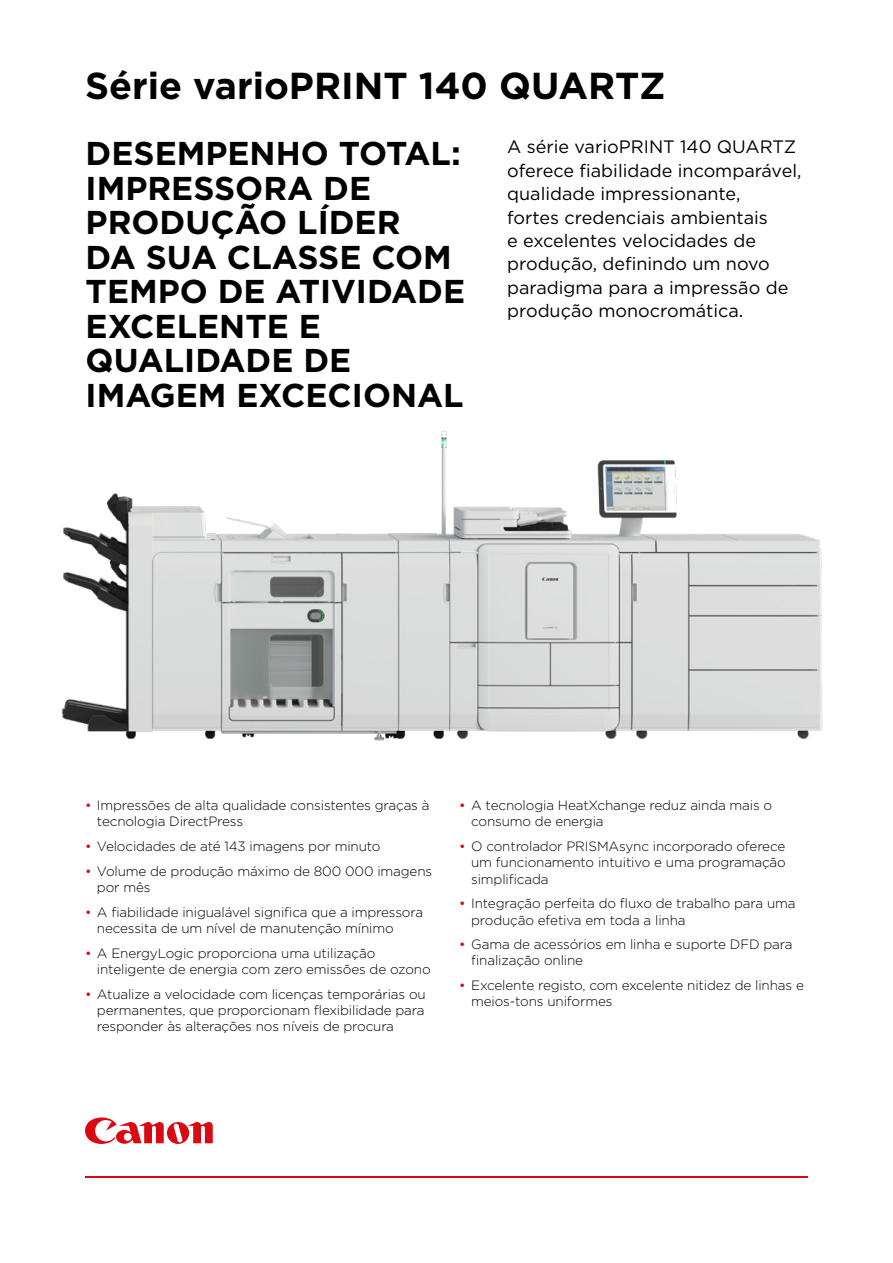
<style>
.page{position:relative;width:893px;height:1263px;background:#fff}
.page>*{position:absolute;margin:0;border:0;box-sizing:border-box;transform-origin:0 0}
.t1{font:700 37.5px "Gotham";color:#000}
.t2{font:700 33px/34.5px "Gotham";color:#000}
.t3{font:18px/23.4px "Gotham";color:#000}
.t4{font:300 13.5px/16.2px "Gotham";letter-spacing:-.01em;color:#000}
.s1{font-size:19.5px}
.s2{font-weight:400;color:#db0812}
</style>
<div class="page">
<img style="left:61px;top:432px;width:761px;height:309px">
<svg style="left:85px;top:1117px;width:128px;height:27px"></svg>
<hr style="left:85px;top:1176px;width:723px;height:2px;background:#db0812">
<h1 class="t1" style="left:85px;top:61px;width:582px">Série varioPRINT 140 QUARTZ</h1>
<h2 class="t2" style="left:86px;top:136px;width:381px">DESEMPENHO TOTAL:<br>IMPRESSORA DE<br>PRODUÇÃO LÍDER<br>DA SUA CLASSE COM<br>TEMPO DE ATIVIDADE<br>EXCELENTE E<br>QUALIDADE DE<br>IMAGEM EXCECIONAL</h2>
<p class="t3" style="left:507px;top:135px;width:296px">A série varioPRINT 140 QUARTZ oferece fiabilidade incomparável, qualidade impressionante,<br>fortes credenciais ambientais<br>e excelentes velocidades de produção, definindo um novo paradigma para a impressão de produção monocromática<span class="s1">.</span></p>
<p class="t4" style="left:97px;top:797px;width:334px;text-indent:-12px"><span class="s2">•</span> Impressões de alta qualidade consistentes graças à tecnologia DirectPress</p>
<p class="t4" style="left:85px;top:838px;width:297px"><span class="s2">•</span> Velocidades de até 143 imagens por minuto</p>
<p class="t4" style="left:97px;top:863px;width:337px;text-indent:-12px"><span class="s2">•</span> Volume de produção máximo de 800 000 imagens por mês</p>
<p class="t4" style="left:97px;top:903px;width:328px;text-indent:-12px"><span class="s2">•</span> A fiabilidade inigualável significa que a impressora necessita de um nível de manutenção mínimo</p>
<p class="t4" style="left:97px;top:944px;width:335px;text-indent:-12px"><span class="s2">•</span> A EnergyLogic proporciona uma utilização inteligente de energia com zero emissões de ozono</p>
<p class="t4" style="left:97px;top:985px;width:330px;text-align:justify;text-indent:-12px"><span class="s2">•</span> Atualize a velocidade com licenças temporárias ou permanentes, que proporcionam flexibilidade para responder às alterações nos níveis de procura</p>
<p class="t4" style="left:471px;top:797px;width:303px;text-indent:-12px"><span class="s2">•</span> A tecnologia HeatXchange reduz ainda mais o consumo de energia</p>
<p class="t4" style="left:471px;top:838px;width:316px;text-align:justify;text-indent:-12px"><span class="s2">•</span> O controlador PRISMAsync incorporado oferece um funcionamento intuitivo e uma programação simplificada</p>
<p class="t4" style="left:471px;top:895px;width:326px;text-indent:-12px"><span class="s2">•</span> Integração perfeita do fluxo de trabalho para uma produção efetiva em toda a linha</p>
<p class="t4" style="left:471px;top:936px;width:323px;text-indent:-12px"><span class="s2">•</span> Gama de acessórios em linha e suporte DFD para finalização online</p>
<p class="t4" style="left:471px;top:977px;width:334px;text-indent:-12px"><span class="s2">•</span> Excelente registo, com excelente nitidez de linhas e meios-tons uniformes</p>
</div>
